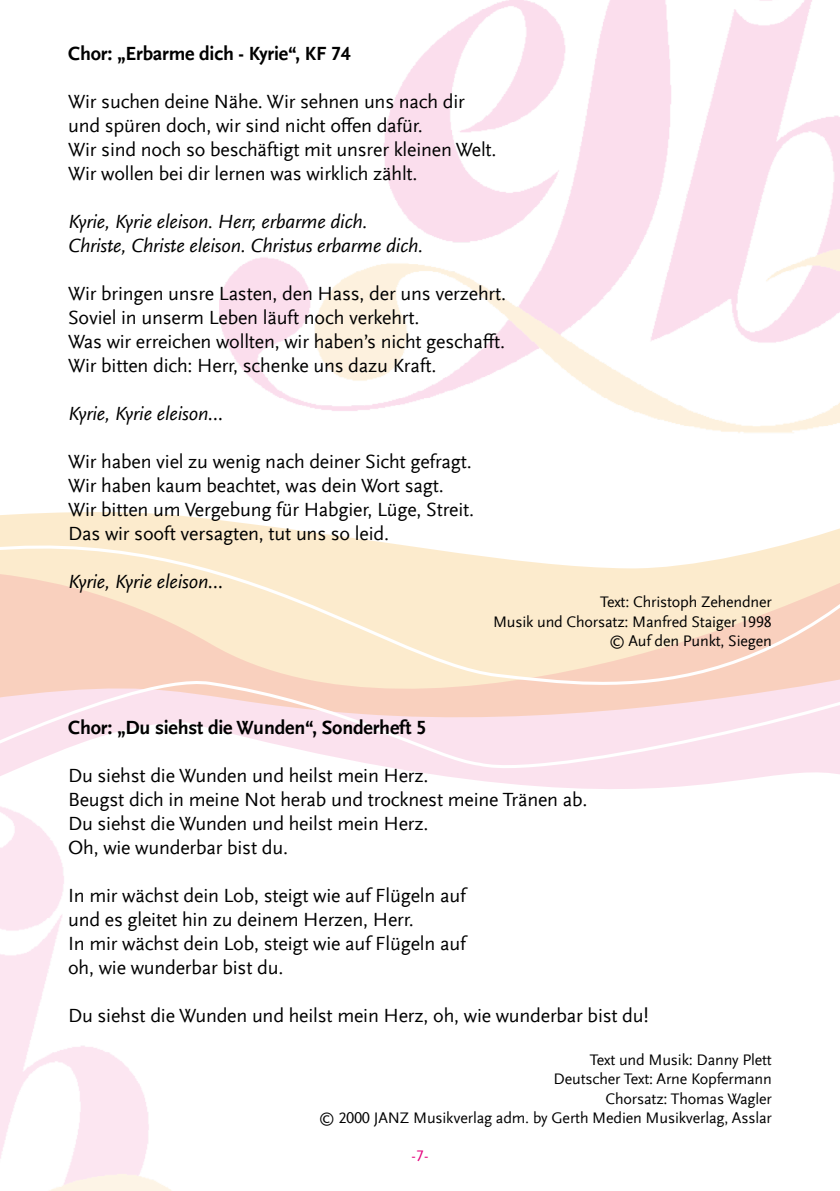
<style>
.page{position:relative;width:840px;height:1191px;background:#fff}
.page>*{position:absolute;margin:0;border:0;box-sizing:border-box;transform-origin:0 0}
.t1{font:20px/24px "Scala Sans Offc";letter-spacing:-.01em;color:#000}
.t2{font:italic 20px/24px "Scala Sans Offc";letter-spacing:-.01em;color:#000}
.t3{font:700 20px "Scala Sans Offc";letter-spacing:-.01em;color:#000}
.t4{font:16px/19.2px "Scala Sans Offc";letter-spacing:-.01em;color:#000;text-align:right}
.t5{font:16px "Scala Sans Offc";color:#e4007c}
</style>
<div class="page">
<img style="left:220px;top:0;width:619px;height:391px">
<img style="left:0;top:837px;width:172px;height:354px">
<svg style="left:268px;top:391px;width:571px;height:42px"></svg>
<svg style="left:0;top:512px;width:839px;height:301px"></svg>
<p class="t3" style="left:68px;top:42px;width:284px">Chor: „Erbarme dich - Kyrie“, KF 74</p>
<p class="t1" style="left:68px;top:90px;width:430px">Wir suchen deine Nähe. Wir sehnen uns nach dir und spüren doch, wir sind nicht offen dafür.<br>Wir sind noch so beschäftigt mit unsrer kleinen Welt.<br>Wir wollen bei dir lernen was wirklich zählt.</p>
<p class="t2" style="left:68px;top:210px;width:356px">Kyrie, Kyrie eleison. Herr, erbarme dich.<br>Christe, Christe eleison. Christus erbarme dich.</p>
<p class="t1" style="left:68px;top:282px;width:439px">Wir bringen unsre Lasten, den Hass, der uns verzehrt.<br>Soviel in unserm Leben läuft noch verkehrt.<br>Was wir erreichen wollten, wir haben’s nicht geschafft.<br>Wir bitten dich: Herr, schenke uns dazu Kraft.</p>
<p class="t2" style="left:68px;top:402px;width:157px">Kyrie, Kyrie eleison…</p>
<p class="t1" style="left:68px;top:450px;width:407px">Wir haben viel zu wenig nach deiner Sicht gefragt.<br>Wir haben kaum beachtet, was dein Wort sagt.<br>Wir bitten um Vergebung für Habgier, Lüge, Streit.<br>Das wir sooft versagten, tut uns so leid.</p>
<p class="t2" style="left:68px;top:570px;width:157px">Kyrie, Kyrie eleison…</p>
<p class="t4" style="left:492px;top:593px;width:280px">Text: Christoph Zehendner<br>Musik und Chorsatz: Manfred Staiger 1998 © Auf den Punkt, Siegen</p>
<p class="t3" style="left:68px;top:716px;width:359px">Chor: „Du siehst die Wunden“, Sonderheft 5</p>
<p class="t1" style="left:68px;top:764px;width:520px">Du siehst die Wunden und heilst mein Herz.<br>Beugst dich in meine Not herab und trocknest meine Tränen ab.<br>Du siehst die Wunden und heilst mein Herz.<br>Oh, wie wunderbar bist du.</p>
<p class="t1" style="left:68px;top:884px;width:399px">In mir wächst dein Lob, steigt wie auf Flügeln auf und es gleitet hin zu deinem Herzen, Herr.<br>In mir wächst dein Lob, steigt wie auf Flügeln auf oh, wie wunderbar bist du.</p>
<p class="t1" style="left:68px;top:1004px;width:582px">Du siehst die Wunden und heilst mein Herz, oh, wie wunderbar bist du!</p>
<p class="t4" style="left:318px;top:1050px;width:454px">Text und Musik: Danny Plett<br>Deutscher Text: Arne Kopfermann<br>Chorsatz: Thomas Wagler<br>© 2000 JANZ Musikverlag adm. by Gerth Medien Musikverlag, Asslar</p>
<p class="t5" style="left:411px;top:1146px;width:18px">-7-</p>
</div>
